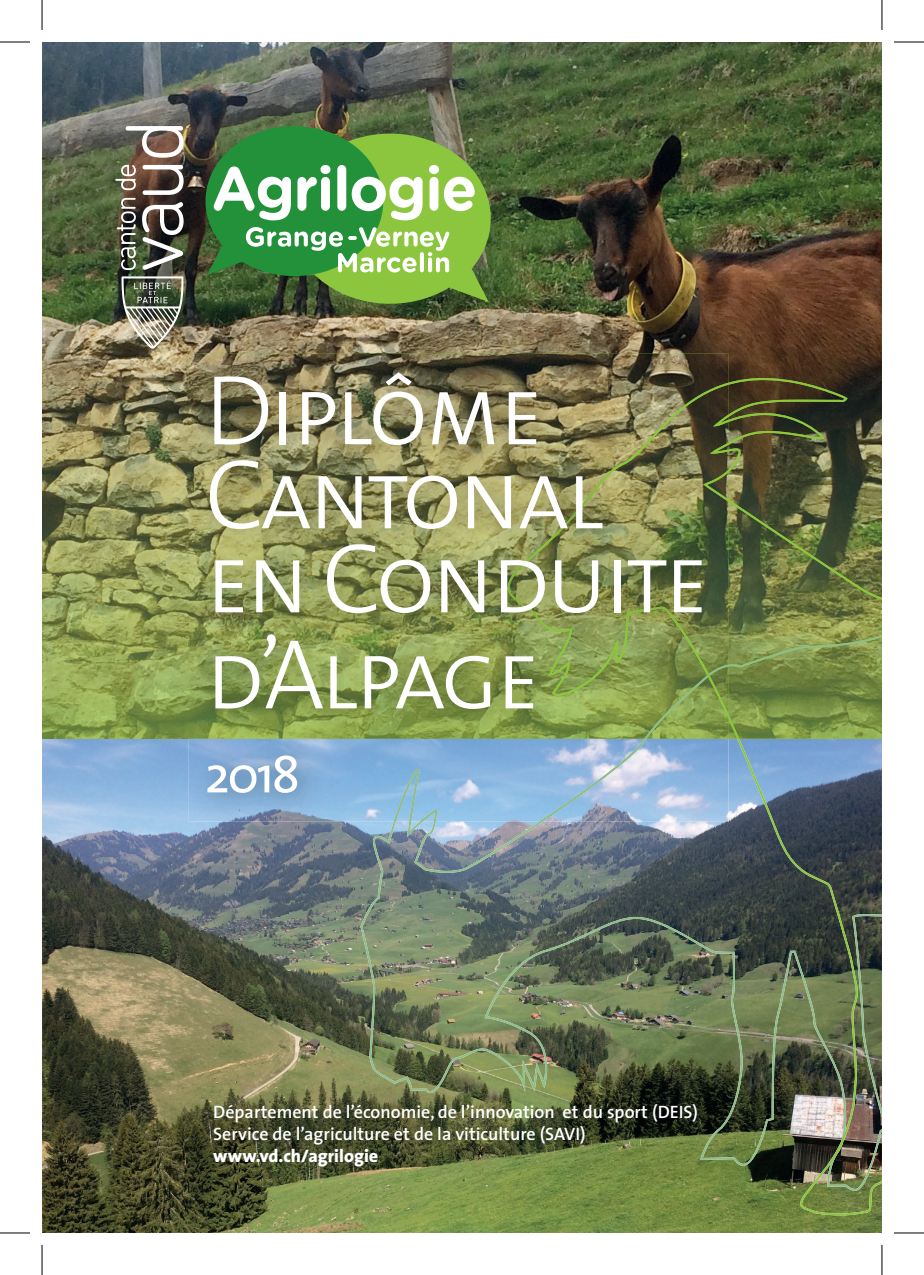
<style>
.page{position:relative;width:924px;height:1275px;background:#fff}
.page>*{position:absolute;margin:0;border:0;box-sizing:border-box;transform-origin:0 0}
.t1{font:100px/84px "The Sans Light Caps";letter-spacing:-.05em;color:#fff}
.t2{font:52px "The Sans";color:#fff}
.t3{font:600 18px/21.6px "The Sans";color:#fff}
.t4{font:800 18px "The Sans";color:#fff}
</style>
<div class="page">
<img style="left:42px;top:738px;width:839px;height:495px">
<img style="left:42px;top:42px;width:699px;height:348px">
<img style="left:741px;top:42px;width:140px;height:336px">
<img style="left:42px;top:390px;width:147px;height:348px">
<svg style="left:117px;top:198px;width:19px;height:72px"></svg>
<svg style="left:115px;top:165px;width:21px;height:25px"></svg>
<svg style="left:142px;top:202px;width:41px;height:68px"></svg>
<svg style="left:142px;top:165px;width:41px;height:30px"></svg>
<svg style="left:126px;top:126px;width:57px;height:32px"></svg>
<img style="left:121px;top:276px;width:62px;height:73px">
<svg style="left:197px;top:126px;width:293px;height:186px;background:#699f56"></svg>
<img style="left:360px;top:821px;width:147px;height:371px">
<img style="left:507px;top:378px;width:374px;height:854px">
<img style="left:189px;top:353px;width:539px;height:468px">
<img style="left:393px;top:664px;width:335px;height:157px">
<img style="left:507px;top:383px;width:221px;height:336px">
<hr style="left:0;top:42px;width:30px;height:1px;background:#000">
<hr style="left:893px;top:42px;width:30px;height:1px;background:#000">
<hr style="left:0;top:1232px;width:30px;height:1px;background:#000">
<hr style="left:893px;top:1232px;width:30px;height:1px;background:#000">
<hr style="left:42px;top:0;width:1px;height:30px;background:#000">
<hr style="left:42px;top:1245px;width:1px;height:30px;background:#000">
<hr style="left:881px;top:0;width:1px;height:30px;background:#000">
<hr style="left:881px;top:1245px;width:1px;height:30px;background:#000">
<h1 class="t1" style="left:205px;top:365px;width:505px">Diplôme<br>Cantonal en Conduite</h1>
<h1 class="t1" style="left:205px;top:629px;width:337px">d’Alpage</h1>
<h2 class="t2" style="left:205px;top:731px;width:97px">2018</h2>
<p class="t3" style="left:213px;top:1101px;width:486px">Département de l’économie, de l’innovation et du sport (DEIS)<br>Service de l’agriculture et de la viticulture (SAVI)</p>
<p class="t4" style="left:213px;top:1140px;width:166px">www.vd.ch/agrilogie</p>
</div>
